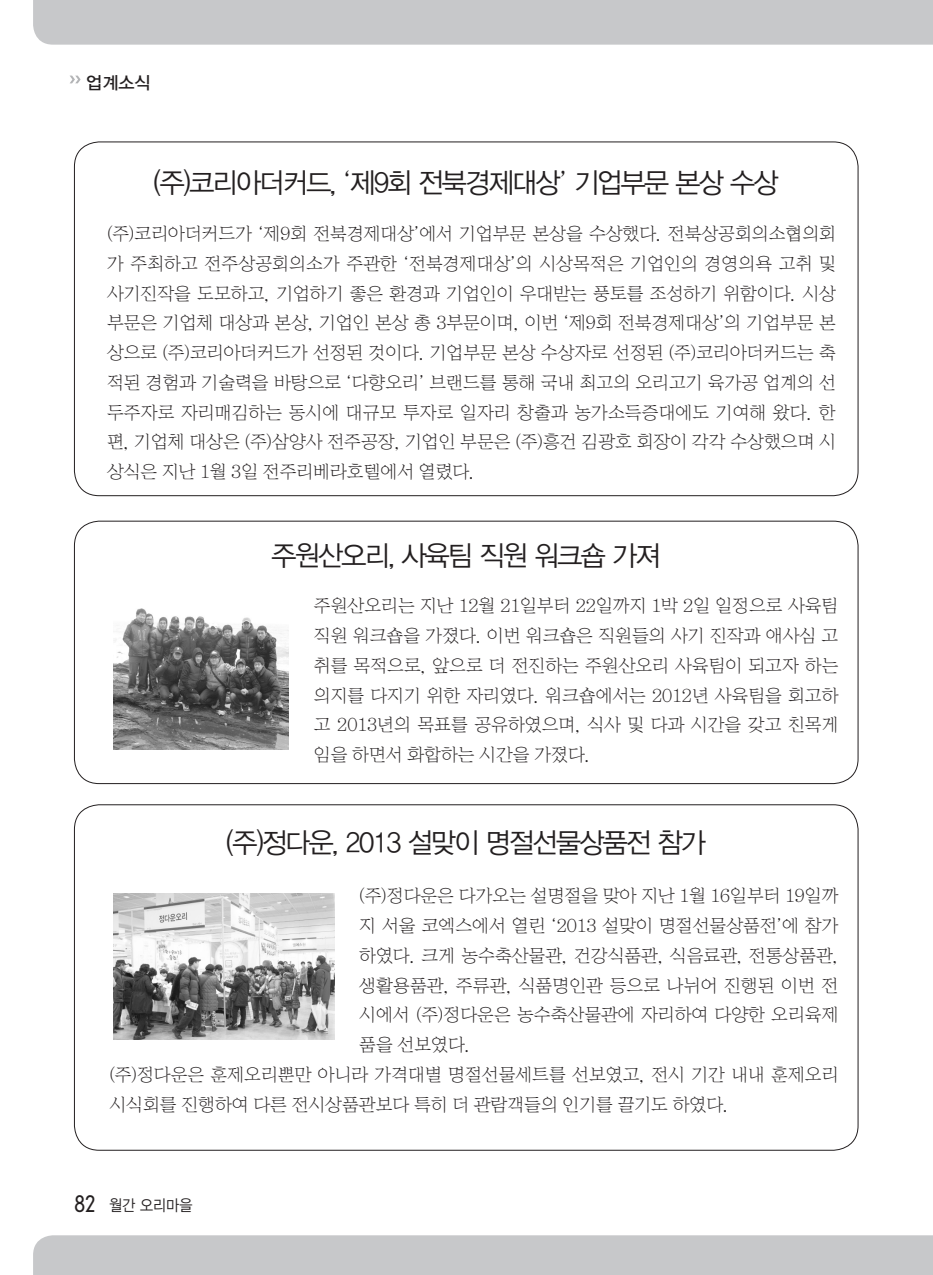
<style>
.page{position:relative;width:933px;height:1275px;background:#fff}
.page>*{position:absolute;margin:0;border:0;box-sizing:border-box;transform-origin:0 0}
.t1{font:28px "YDIYGO320";letter-spacing:-.06em;color:#231f20}
.t2{font:300 22.75px "DIN Neuzeit Grotesk Std";color:#231f20;scale:.9 1}
.t3{font:17.5px/29.8px "YDIY Sin";letter-spacing:-.03em;color:#231f20;text-align:justify}
.t4{font:17.5px "YDIYGO330";color:#231f20}
.t5{font:15.75px "YDIYGO320";color:#231f20;scale:.9 1}
.s1{font-family:"Gulim"}
</style>
<div class="page">
<div style="left:33px;top:0;width:900px;height:45px;background:#c7c8ca"></div>
<div style="left:33px;top:1235px;width:900px;height:40px;background:#c7c8ca"></div>
<img style="left:113px;top:608px;width:176px;height:141px">
<img style="left:113px;top:894px;width:221px;height:145px">
<p class="t4" style="left:69px;top:73px;width:83px"><sup>》》</sup>업계소식</p>
<p class="t1" style="left:154px;top:168px;width:626px">(주)코리아더커드, <span class="s1">‘</span>제9회 전북경제대상<span class="s1">’</span> 기업부문 본상 수상</p>
<p class="t3" style="left:107px;top:219px;width:731px">(주)코리아더커드가 <span class="s1">‘</span>제9회 전북경제대상<span class="s1">’</span>에서 기업부문 본상을 수상했다. 전북상공회의소협의회 가 주최하고 전주상공회의소가 주관한 <span class="s1">‘</span>전북경제대상<span class="s1">’</span>의 시상목적은 기업인의 경영의욕 고취 및 사기진작을 도모하고, 기업하기 좋은 환경과 기업인이 우대받는 풍토를 조성하기 위함이다. 시상 부문은 기업체 대상과 본상, 기업인 본상 총 3부문이며, 이번 <span class="s1">‘</span>제9회 전북경제대상<span class="s1">’</span>의 기업부문 본 상으로 (주)코리아더커드가 선정된 것이다. 기업부문 본상 수상자로 선정된 (주)코리아더커드는 축 적된 경험과 기술력을 바탕으로 <span class="s1">‘</span>다향오리<span class="s1">’</span> 브랜드를 통해 국내 최고의 오리고기 육가공 업계의 선 두주자로 자리매김하는 동시에 대규모 투자로 일자리 창출과 농가소득증대에도 기여해 왔다. 한 편, 기업체 대상은 (주)삼양사 전주공장, 기업인 부문은 (주)흥건 김광호 회장이 각각 수상했으며 시 상식은 지난 1월 3일 전주리베라호텔에서 열렸다.</p>
<p class="t1" style="left:271px;top:540px;width:390px">주원산오리, 사육팀 직원 워크숍 가져</p>
<p class="t3" style="left:314px;top:592px;width:526px">주원산오리는 지난 12월 21일부터 22일까지 1박 2일 일정으로 사육팀 직원 워크숍을 가졌다. 이번 워크숍은 직원들의 사기 진작과 애사심 고 취를 목적으로, 앞으로 더 전진하는 주원산오리 사육팀이 되고자 하는 의지를 다지기 위한 자리였다. 워크숍에서는 2012년 사육팀을 회고하 고 2013년의 목표를 공유하였으며, 식사 및 다과 시간을 갖고 친목게 임을 하면서 화합하는 시간을 가졌다.</p>
<p class="t1" style="left:226px;top:827px;width:481px">(주)정다운, 2013 설맞이 명절선물상품전 참가</p>
<p class="t3" style="left:359px;top:882px;width:481px">(주)정다운은 다가오는 설명절을 맞아 지난 1월 16일부터 19일까 지 서울 코엑스에서 열린 <span class="s1">‘</span>2013 설맞이 명절선물상품전<span class="s1">’</span>에 참가 하였다. 크게 농수축산물관, 건강식품관, 식음료관, 전통상품관, 생활용품관, 주류관, 식품명인관 등으로 나뉘어 진행된 이번 전 시에서 (주)정다운은 농수축산물관에 자리하여 다양한 오리육제 품을 선보였다.</p>
<p class="t3" style="left:109px;top:1060px;width:731px">(주)정다운은 훈제오리뿐만 아니라 가격대별 명절선물세트를 선보였고, 전시 기간 내내 훈제오리 시식회를 진행하여 다른 전시상품관보다 특히 더 관람객들의 인기를 끌기도 하였다.</p>
<p class="t2" style="left:74px;top:1190px;width:25px">82</p>
<p class="t5" style="left:109px;top:1196px;width:94px">월간 오리마을</p>
</div>
